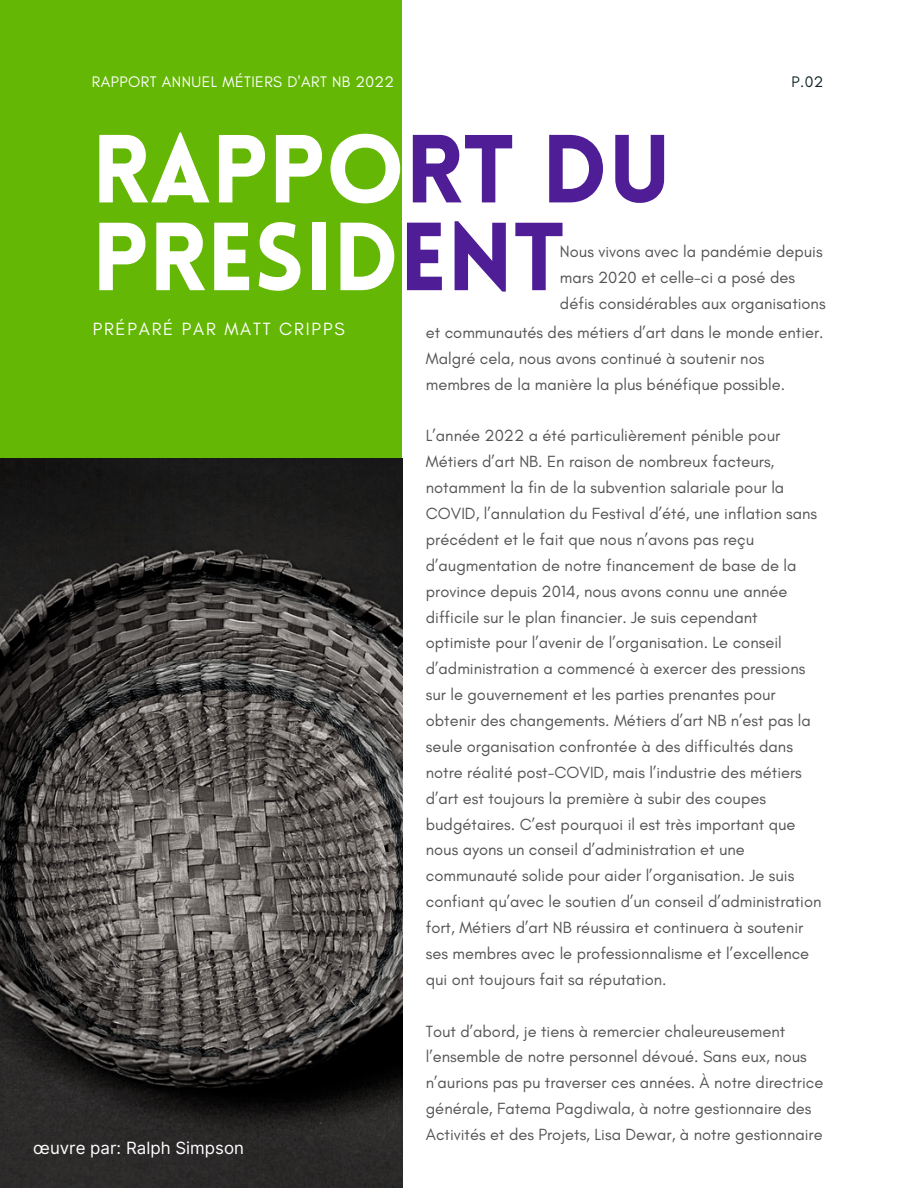
<style>
.page{position:relative;width:918px;height:1188px;background:#fff}
.page>*{position:absolute;margin:0;border:0;box-sizing:border-box;transform-origin:0 0}
.t1{font:900 94.5px/87.8px "Lovelo";color:#fff}
.t2{font:18px "Glacial Indifference";letter-spacing:.1em;color:#fff}
.t3{font:16.95px "Inter";color:#fff}
.t4{font:16.5px/25.8px "Glacial Indifference";color:#545454}
.t5{font:15.6px "Glacial Indifference";letter-spacing:.03em;color:#fff}
.t6{font:15.6px "Glacial Indifference";color:#102226}
.s1{color:#4f1e96}
</style>
<div class="page">
<div style="left:0;top:0;width:402px;height:477px;background:#64b704"></div>
<img style="left:0;top:458px;width:402px;height:730px">
<p class="t5" style="left:92px;top:72px;width:304px">RAPPORT ANNUEL MÉTIERS D'ART NB 2022</p>
<p class="t6" style="left:791px;top:72px;width:34px">P.02</p>
<p class="t1" style="left:92px;top:135px;width:581px">RAPPO<span class="s1">RT DU<br></span>PRESID<span class="s1">ENT</span></p>
<p class="t4" style="left:560px;top:239px;width:267px">Nous vivons avec la pandémie depuis mars 2020 et celle-ci a posé des défis considérables aux organisations</p>
<p class="t2" style="left:93px;top:318px;width:253px">PRÉPARÉ PAR MATT CRIPPS</p>
<p class="t4" style="left:426px;top:319px;width:399px">et communautés des métiers d’art dans le monde entier.<br>Malgré cela, nous avons continué à soutenir nos membres de la manière la plus bénéfique possible.</p>
<p class="t4" style="left:426px;top:423px;width:397px">L’année 2022 a été particulièrement pénible pour Métiers d’art NB. En raison de nombreux facteurs, notamment la fin de la subvention salariale pour la COVID, l’annulation du Festival d’été, une inflation sans précédent et le fait que nous n’avons pas reçu d’augmentation de notre financement de base de la province depuis 2014, nous avons connu une année difficile sur le plan financier. Je suis cependant optimiste pour l’avenir de l’organisation. Le conseil d’administration a commencé à exercer des pressions sur le gouvernement et les parties prenantes pour obtenir des changements. Métiers d’art NB n’est pas la seule organisation confrontée à des difficultés dans notre réalité post-COVID, mais l’industrie des métiers d’art est toujours la première à subir des coupes budgétaires. C’est pourquoi il est très important que nous ayons un conseil d’administration et une communauté solide pour aider l’organisation. Je suis confiant qu’avec le soutien d’un conseil d’administration fort, Métiers d’art NB réussira et continuera à soutenir ses membres avec le professionnalisme et l’excellence qui ont toujours fait sa réputation.</p>
<p class="t4" style="left:426px;top:1018px;width:399px">Tout d’abord, je tiens à remercier chaleureusement l’ensemble de notre personnel dévoué. Sans eux, nous n’aurions pas pu traverser ces années. À notre directrice générale, Fatema Pagdiwala, à notre gestionnaire des Activités et des Projets, Lisa Dewar, à notre gestionnaire</p>
<p class="t3" style="left:33px;top:1138px;width:212px">œuvre par: Ralph Simpson</p>
</div>
